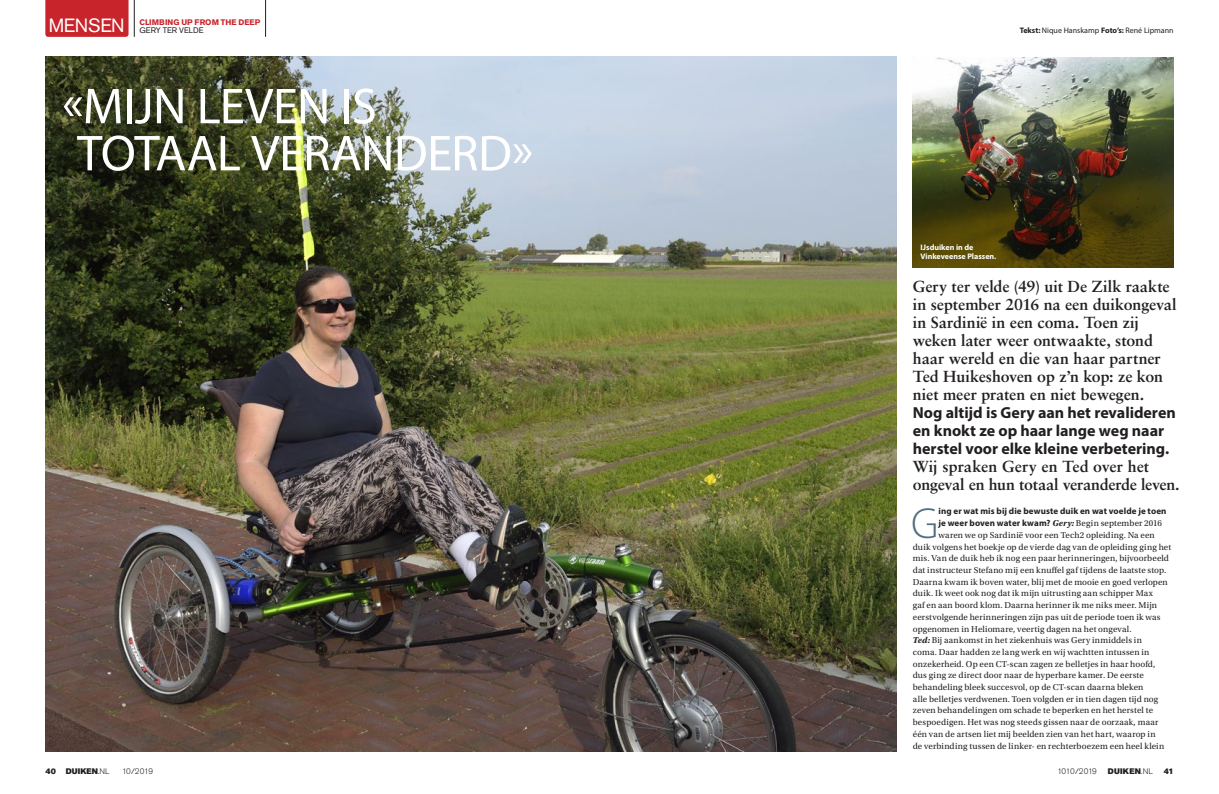
<style>
.page{position:relative;width:1219px;height:794px;background:#fff}
.page>*{position:absolute;margin:0;border:0;box-sizing:border-box;transform-origin:0 0}
.Duiken_Kop_Wit{font:50.8px "Myriad Pro";letter-spacing:-.01em;color:#fff}
.Duiken_Text_initiaal{font:300 43.7px "Myriad Pro";color:#516f7e}
.t1{font:19px "Akzidenz Grotesk BE";letter-spacing:-.02em;color:#fff}
.Duiken_intro_wit{font:700 16px/18px "Sabon LT Std";color:#231f20}
.Duiken_Text_initiaal-2{font:9px/11.7px "Utopia Std";letter-spacing:.01em;color:#231f20}
.Duiken_Text_initiaal-3{font:700 9px "Myriad Pro";letter-spacing:.01em;color:#231f20}
.AUTEUR{font:8px "Myriad Pro";color:#231f20}
.BU{font:700 8px/9px "Myriad Pro";color:#fff}
.t2{font:8px "Akzidenz Grotesk BE Super";letter-spacing:.015em;color:#231f20}
.Rote_Zeile{font:700 8px "Akzidenz Grotesk BE";letter-spacing:.01em;color:#c8242b}
.t3{font:300 8px "Akzidenz Grotesk BE";letter-spacing:-.045em;color:#231f20}
.Schwarze_Zeile{font:8px "Akzidenz Grotesk BE";color:#231f20}
.s1{font-weight:700}
.s2{font-family:"Myriad Pro"}
.s3{font-family:"Utopia Std";font-style:italic}
.s4{font-family:"Utopia Std";font-weight:400}
.s5{font-weight:700;font-style:italic}
.s6{font-family:"Akzidenz Grotesk BE";font-weight:300}
</style>
<div class="page">
<img style="left:45px;top:57px;width:852px;height:694px">
<div style="left:45px;top:0;width:84px;height:37px;background:#c8242b"></div>
<hr style="left:134px;top:0;width:1px;height:37px;background:#231f20">
<hr style="left:265px;top:0;width:1px;height:37px;background:#231f20">
<img style="left:913px;top:58px;width:261px;height:210px">
<p class="t1" style="left:49px;top:15px;width:78px">MENSEN</p>
<p class="AUTEUR" style="left:1020px;top:25px;width:155px"><span class="s1">Tekst:</span> Nique Hanskamp <span class="s1">Foto’s:</span> René Lipmann</p>
<p class="Rote_Zeile" style="left:139px;top:17px;width:122px">CLIMBING UP FROM THE DEEP</p>
<p class="Schwarze_Zeile" style="left:139px;top:25px;width:66px">GERY TER VELDE</p>
<p class="Duiken_Kop_Wit" style="left:62px;top:75px;width:316px">«MIJN LEVEN IS</p>
<p class="Duiken_Kop_Wit" style="left:77px;top:122px;width:458px">TOTAAL VERANDERD»</p>
<p class="BU" style="left:921px;top:243px;width:77px">IJsduiken in de<br>Vinkeveense Plassen.</p>
<p class="Duiken_intro_wit" style="left:913px;top:277px;width:268px">Gery ter velde (49) uit De Zilk raakte in september 2016 na een duikongeval in Sardinië in een coma. Toen zij weken later weer ontwaakte, stond haar wereld en die van haar partner Ted Huikeshoven op z’n kop: ze kon niet meer praten en niet bewegen.<br><span class="s2">Nog altijd is Gery aan het revalideren en knokt ze op haar lange weg naar herstel voor elke kleine verbetering.<br></span>Wij spraken Gery en Ted over het ongeval en hun totaal veranderde leven.</p>
<p class="Duiken_Text_initiaal" style="left:911px;top:497px;width:29px">G</p>
<p class="Duiken_Text_initiaal-3" style="left:938px;top:505px;width:229px">ing er wat mis bij die bewuste duik en wat voelde je toen</p>
<p class="Duiken_Text_initiaal-3" style="left:938px;top:517px;width:225px">je weer boven water kwam? <span class="s3">Gery:</span> <span class="s4">Begin september 2016</span></p>
<p class="Duiken_Text_initiaal-2" style="left:938px;top:529px;width:218px">waren we op Sardinië voor een Tech2 opleiding. Na een</p>
<p class="Duiken_Text_initiaal-2" style="left:913px;top:541px;width:260px">duik volgens het boekje op de vierde dag van de opleiding ging het</p>
<p class="Duiken_Text_initiaal-2" style="left:913px;top:552px;width:258px">mis. Van de duik heb ik nog een paar herinneringen, bijvoorbeeld</p>
<p class="Duiken_Text_initiaal-2" style="left:913px;top:564px;width:255px">dat instructeur Stefano mij een knuffel gaf tijdens de laatste stop.</p>
<p class="Duiken_Text_initiaal-2" style="left:913px;top:576px;width:256px">Daarna kwam ik boven water, blij met de mooie en goed verlopen</p>
<p class="Duiken_Text_initiaal-2" style="left:913px;top:588px;width:242px">duik. Ik weet ook nog dat ik mijn uitrusting aan schipper Max</p>
<p class="Duiken_Text_initiaal-2" style="left:913px;top:599px;width:246px">gaf en aan boord klom. Daarna herinner ik me niks meer. Mijn</p>
<p class="Duiken_Text_initiaal-2" style="left:913px;top:611px;width:249px">eerstvolgende herinneringen zijn pas uit de periode toen ik was</p>
<p class="Duiken_Text_initiaal-2" style="left:913px;top:623px;width:220px">opgenomen in Heliomare, veertig dagen na het ongeval.</p>
<p class="Duiken_Text_initiaal-2" style="left:913px;top:634px;width:253px"><span class="s5">Ted:</span> Bij aankomst in het ziekenhuis was Gery inmiddels in coma. Daar hadden ze lang werk en wij wachtten intussen in onzekerheid. Op een CT-scan zagen ze belletjes in haar hoofd, dus ging ze direct door naar de hyperbare kamer. De eerste behandeling bleek succesvol, op de CT-scan daarna bleken<br>alle belletjes verdwenen. Toen volgden er in tien dagen tijd nog zeven behandelingen om schade te beperken en het herstel te bespoedigen. Het was nog steeds gissen naar de oorzaak, maar één van de artsen liet mij beelden zien van het hart, waarop in de verbinding tussen de linker- en rechterboezem een heel klein</p>
<p class="t2" style="left:45px;top:766px;width:12px">40</p>
<p class="t2" style="left:66px;top:766px;width:45px">DUIKEN<span class="s6">.NL</span></p>
<p class="t3" style="left:122px;top:766px;width:33px">10/2019</p>
<p class="t3" style="left:1057px;top:766px;width:41px">1010/2019</p>
<p class="t2" style="left:1108px;top:766px;width:47px">DUIKEN<span class="s6">.NL</span></p>
<p class="t2" style="left:1164px;top:766px;width:11px">41</p>
</div>
